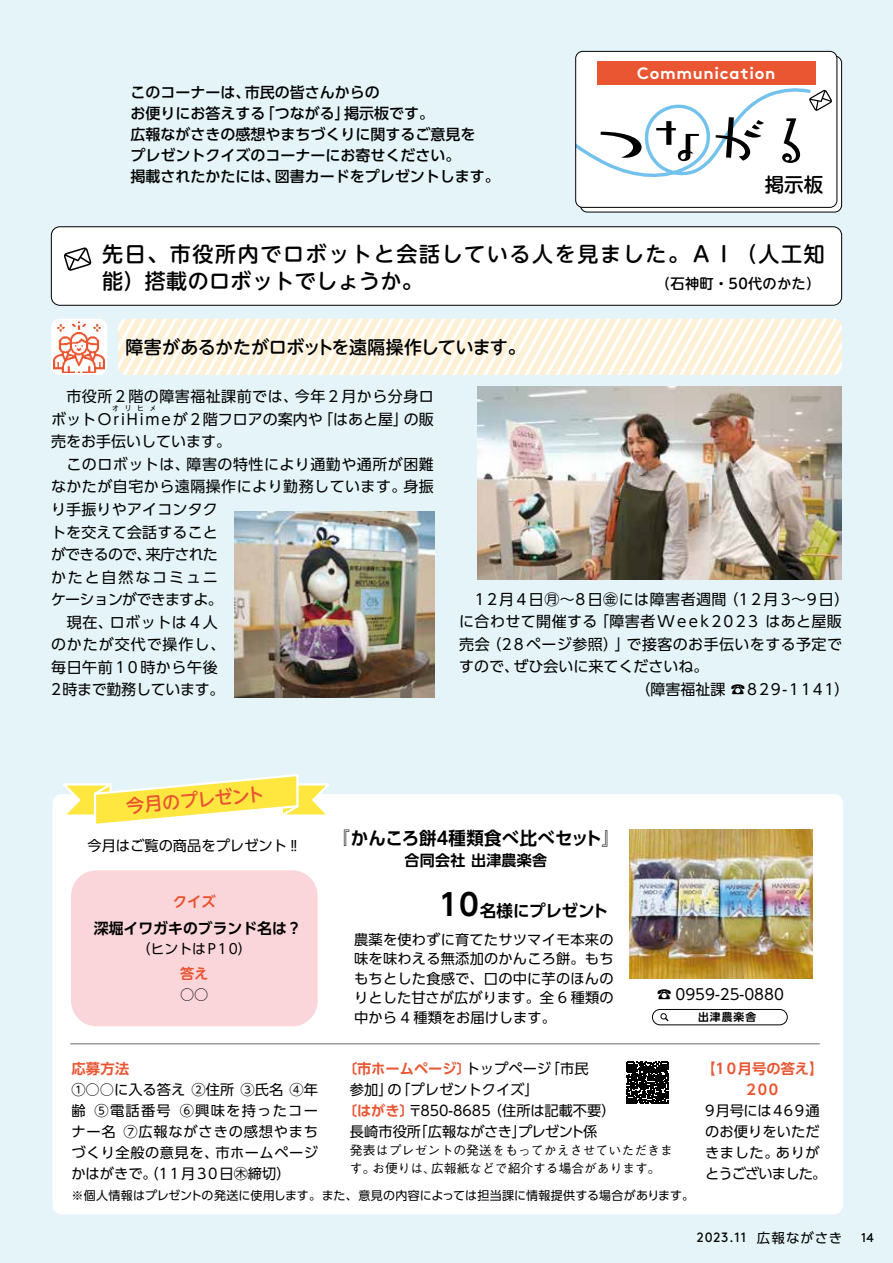
<style>
.page{position:relative;width:893px;height:1263px;background:#e5f4f9}
.page>*{position:absolute;margin:0;border:0;box-sizing:border-box;transform-origin:0 0}
.t1{font:700 30px "UD Shin Go Pro De";color:#000}
.t2{font:500 21px/27.6px "UD Shin M Go Pro";letter-spacing:.08em;color:#000}
.t3{font:500 19.5px "UD Shin M Go Pro";color:#000}
.t4{font:500 18.15px "UD Shin M Go Pro";color:#ea5532}
.t5{font:500 18px "UD Shin M Go Pro";letter-spacing:-.025em;color:#000}
.t6{font:700 18px "UD Shin Go Pro De";letter-spacing:.01em;color:#000}
.t7{font:700 16.5px "Brown Std";letter-spacing:.045em;color:#fff}
.t8{font:700 16.5px "UD Shin Go Pro De";letter-spacing:-.015em;color:#000}
.t9{font:15px/22.5px "UD Shin Go Pro";letter-spacing:.03em;color:#000}
.t10{font:500 15px "UD Shin Go Pro";color:#000}
.t11{font:15px "UD Shin Go Pro";letter-spacing:.125em;color:#000}
.t12{font:700 15px "UD Shin Go Pro De";color:#000}
.t13{font:15px "UD Shin Go Pr 6";color:#000}
.t14{font:15px "UD Shin Go Pro";color:#000}
.t15{font:15px "UD Shin Go Pro";letter-spacing:.15em;color:#000}
.t16{font:15px "UD Shin Go Pro";letter-spacing:-.05em;color:#000}
.t17{font:700 15px "UD Shin Go Pro De";letter-spacing:.02em;color:#000}
.t18{font:14.25px/21px "UD Shin Go Pro";color:#000;text-align:right}
.t19{font:14.25px/19.5px "UD Shin Go Pr 6";letter-spacing:.005em;color:#000;text-align:justify}
.t20{font:14.25px/21px "UD Shin Go Pro";letter-spacing:.035em;color:#000}
.t21{font:14.25px/21px "UD Shin Go Pro";letter-spacing:-.06em;color:#000}
.t22{font:700 14.25px "UD Shin Go Pro De";color:#ea5532}
.t23{font:14.25px "UD Shin Go Pro";letter-spacing:.055em;color:#000}
.t24{font:700 14.25px/21px "UD Shin Go Pro De";letter-spacing:.06em;color:#ea5532;text-align:center}
.t25{font:700 14.25px "UD Shin M Go Pro De";color:#ea5532}
.t26{font:700 14.25px "UD Shin Go Pro De";color:#040000}
.t27{font:13.8px "UD Shin Go Pro";letter-spacing:.06em;color:#000}
.t28{font:13.5px "Brown Std";letter-spacing:.055em;color:#000}
.t29{font:13.5px "UD Shin Go Pro";letter-spacing:.075em;color:#000}
.t30{font:500 12.75px/18px "Gothic BBB Pro";letter-spacing:.015em;color:#000}
.t31{font:12.75px "Brown Std";color:#000}
.t32{font:12px "UD Shin Go Pro";color:#000}
.t33{font:700 10.8px "UD Shin Go Pro De";letter-spacing:.1em;color:#000}
.t34{font:7.5px "UD Shin Go Pro";color:#000}
.s1{font-family:"UD Shin Go Pro De";font-weight:700;color:#ea5532}
</style>
<div class="page">
<div style="left:53px;top:794px;width:790px;height:420px;background:#fff;border-radius:9px"></div>
<svg style="left:627px;top:1061px;width:42px;height:42px"></svg>
<svg style="left:63px;top:774px;width:267px;height:50px"></svg>
<hr style="left:70px;top:1043px;width:750px;height:1px;background:#727171">
<div style="left:71px;top:870px;width:247px;height:156px;background:#fad6db;border-radius:26px"></div>
<div style="left:652px;top:1009px;width:136px;height:16px;border:1px solid #000;border-radius:8px"></div>
<svg style="left:660px;top:1013px;width:8px;height:8px"></svg>
<img style="left:629px;top:829px;width:183px;height:150px">
<div style="left:580px;top:56px;width:262px;height:156px;background:#fff;border-radius:7px"></div>
<div style="left:576px;top:51px;width:261px;height:156px;background:#fff;border-radius:7px"></div>
<div style="left:575px;top:51px;width:262px;height:157px;border:1px solid #000;border-radius:7px"></div>
<div style="left:597px;top:61px;width:218px;height:24px;background:#ea5532"></div>
<svg style="left:576px;top:85px;width:256px;height:96px"></svg>
<div style="left:51px;top:227px;width:791px;height:78px;background:#fff;border-radius:9px"></div>
<div style="left:51px;top:226px;width:791px;height:80px;border:1px solid #000;border-radius:9px"></div>
<img style="left:118px;top:319px;width:724px;height:56px">
<svg style="left:51px;top:319px;width:56px;height:56px"></svg>
<img style="left:54px;top:321px;width:51px;height:51px">
<svg style="left:64px;top:247px;width:28px;height:24px"></svg>
<img style="left:235px;top:512px;width:200px;height:185px">
<img style="left:477px;top:387px;width:365px;height:192px">
<p class="t10" style="left:245px;top:80px;width:136px">市民の皆さんからの</p>
<p class="t10" style="left:130px;top:80px;width:121px">このコーナーは、</p>
<p class="t10" style="left:260px;top:101px;width:91px">「つながる」</p>
<p class="t10" style="left:130px;top:101px;width:136px">お便りにお答えする</p>
<p class="t10" style="left:130px;top:122px;width:346px">広報ながさきの感想やまちづくりに関するご意見を</p>
<p class="t10" style="left:130px;top:143px;width:331px">プレゼントクイズのコーナーにお寄せください。</p>
<p class="t10" style="left:275px;top:164px;width:226px">図書カードをプレゼントします。</p>
<p class="t10" style="left:344px;top:101px;width:91px">掲示板です。</p>
<p class="t10" style="left:130px;top:164px;width:151px">掲載されたかたには、</p>
<p class="t7" style="left:637px;top:63px;width:140px">Communication</p>
<h3 class="t3" style="left:765px;top:169px;width:60px">掲示板</h3>
<h2 class="t2" style="left:102px;top:239px;width:724px">先日、市役所内でロボットと会話している人を見ました。ＡＩ（人工知能）搭載のロボットでしょうか</h2>
<p class="t5" style="left:125px;top:333px;width:402px">障害があるかたがロボットを遠隔操作しています。</p>
<p class="t9" style="left:51px;top:385px;width:273px">　市役所２階の障害福祉課前では、<br>ボットOriHimeが２階フロアの案内や</p>
<p class="t9" style="left:295px;top:385px;width:140px">今年２月から分身ロ</p>
<p class="t34" style="left:112px;top:402px;width:9px">オ</p>
<p class="t34" style="left:124px;top:402px;width:9px">リ</p>
<p class="t34" style="left:137px;top:402px;width:9px">ヒ</p>
<p class="t34" style="left:149px;top:402px;width:9px">メ</p>
<p class="t9" style="left:318px;top:407px;width:91px">「はあと屋」</p>
<p class="t9" style="left:187px;top:430px;width:249px;text-indent:-136px">売をお手伝いしています。<br>障害の特性により通勤や通所が困難</p>
<p class="t9" style="left:404px;top:407px;width:31px">の販</p>
<p class="t9" style="left:51px;top:452px;width:140px">　このロボットは、</p>
<p class="t9" style="left:51px;top:475px;width:357px">なかたが自宅から遠隔操作により勤務しています。</p>
<p class="t9" style="left:403px;top:475px;width:32px">身振</p>
<p class="t9" style="left:51px;top:498px;width:168px;text-align:right">り手振りやアイコンタクトを交えて会話すること来庁された</p>
<p class="t9" style="left:51px;top:543px;width:102px">ができるので、</p>
<p class="t11" style="left:51px;top:565px;width:168px">かたと自然なコミュニ</p>
<p class="t16" style="left:51px;top:587px;width:173px">ケーションができますよ。</p>
<p class="t9" style="left:110px;top:610px;width:110px">ロボットは４人</p>
<p class="t9" style="left:51px;top:610px;width:176px">　現在、<br>のかたが交代で操作し、毎日午前10時から午後<br>2時まで勤務しています。</p>
<p class="t9" style="left:459px;top:587px;width:269px">　12月4日㊊～8日㊎には障害者週間</p>
<p class="t9" style="left:723px;top:587px;width:128px">（12月3～9日(</p>
<p class="t9" style="left:459px;top:610px;width:140px">に合わせて開催する</p>
<p class="t15" style="left:594px;top:609px;width:165px">「障害者Week2023</p>
<p class="t9" style="left:765px;top:610px;width:78px">はあと屋販</p>
<p class="t9" style="left:486px;top:632px;width:145px">（28ページ参照）」</p>
<p class="t9" style="left:459px;top:632px;width:32px">売会</p>
<p class="t9" style="left:627px;top:632px;width:217px">で接客のお手伝いをする予定で</p>
<p class="t14" style="left:514px;top:654px;width:196px">ぜひ会いに来てくださいね。</p>
<p class="t9" style="left:459px;top:655px;width:61px">すので、</p>
<p class="t11" style="left:635px;top:677px;width:216px">（障害福祉課 ☎829-1141(</p>
<p class="t4" style="left:125px;top:791px;width:141px;rotate:-5deg">今月のプレゼント</p>
<p class="t18" style="left:87px;top:834px;width:215px">今月はご覧の商品をプレゼント︎!!</p>
<p class="t6" style="left:449px;top:823px;width:173px">種類食べ比べセット『</p>
<p class="t6" style="left:332px;top:823px;width:106px">『かんころ餅</p>
<p class="t17" style="left:405px;top:848px;width:144px">合同会社出津農楽舎</p>
<p class="t6" style="left:434px;top:823px;width:19px">４</p>
<p class="t25" style="left:173px;top:890px;width:44px">クイズ</p>
<p class="t27" style="left:137px;top:937px;width:116px">（ヒントはP10(</p>
<p class="t25" style="left:180px;top:961px;width:30px">答え</p>
<p class="t26" style="left:180px;top:983px;width:30px">○○</p>
<p class="t12" style="left:94px;top:916px;width:209px">深堀イワガキのブランド名は?</p>
<h1 class="t1" style="left:439px;top:880px;width:42px">10</h1>
<p class="t8" style="left:480px;top:897px;width:130px">名様にプレゼント</p>
<p class="t19" style="left:354px;top:929px;width:261px">農薬を使わずに育てたサツマイモ本来の味を味わえる無添加のかんころ餅。もちもちとした食感で、口の中に芋のほんのりとした甘さが広がります。全 6 種類の中から 4 種類をお届けします。</p>
<p class="t13" style="left:657px;top:982px;width:129px">☎ 0959-25-0880</p>
<p class="t33" style="left:698px;top:1008px;width:60px">出津農楽舎</p>
<p class="t22" style="left:71px;top:1057px;width:59px">応募方法</p>
<p class="t18" style="left:71px;top:1078px;width:248px">①○○に入る答え ②住所 ③氏名 ④年<br>⑥興味を持ったコー</p>
<p class="t18" style="left:94px;top:1099px;width:78px">⑤電話番号</p>
<p class="t18" style="left:71px;top:1099px;width:16px">齢</p>
<p class="t18" style="left:71px;top:1120px;width:46px">ナー名</p>
<p class="t23" style="left:124px;top:1120px;width:196px">⑦広報ながさきの感想やまち</p>
<p class="t20" style="left:71px;top:1141px;width:221px">づくり全般の意見を、<br>かはがきで。（11月30日㊍締切(</p>
<p class="t20" style="left:215px;top:1141px;width:104px">市ホームページ</p>
<p class="t18" style="left:466px;top:1057px;width:87px">トップページ</p>
<p class="t22" style="left:343px;top:1057px;width:130px">〔市ホームページ〕</p>
<p class="t18" style="left:350px;top:1078px;width:190px">参加」「プレゼントクイズ「</p>
<p class="t18" style="left:546px;top:1057px;width:44px">「市民</p>
<p class="t18" style="left:387px;top:1078px;width:16px">の</p>
<p class="t18" style="left:414px;top:1099px;width:185px;text-align:left;text-indent:-64px"><span class="s1">〔はがき〕</span>〒850-8685<br>「広報ながさきプレゼント係</p>
<p class="t18" style="left:488px;top:1099px;width:129px">（住所は記載不要(</p>
<p class="t18" style="left:350px;top:1120px;width:73px">長崎市役所</p>
<p class="t30" style="left:431px;top:1140px;width:243px;text-indent:-81px">発表はプレゼントの発送をもってかえさせていただきま広報紙などで紹介する場合があります。</p>
<p class="t18" style="left:512px;top:1120px;width:16px">」</p>
<p class="t30" style="left:372px;top:1158px;width:65px">お便りは、</p>
<p class="t30" style="left:350px;top:1158px;width:27px">す。</p>
<p class="t24" style="left:701px;top:1057px;width:124px">【10月号の答え【<br>200</p>
<p class="t18" style="left:705px;top:1099px;width:116px">9月号には469通のお便りをいただありが</p>
<p class="t21" style="left:705px;top:1141px;width:123px">きました。<br>とうございました。</p>
<p class="t32" style="left:71px;top:1185px;width:624px">※個人情報はプレゼントの発送に使用します。また、意見の内容によっては担当課に情報提供する場合があります。</p>
<p class="t28" style="left:697px;top:1229px;width:51px">2023.11</p>
<p class="t29" style="left:757px;top:1226px;width:87px">広報ながさき</p>
<p class="t31" style="left:861px;top:1230px;width:14px">14</p>
</div>
